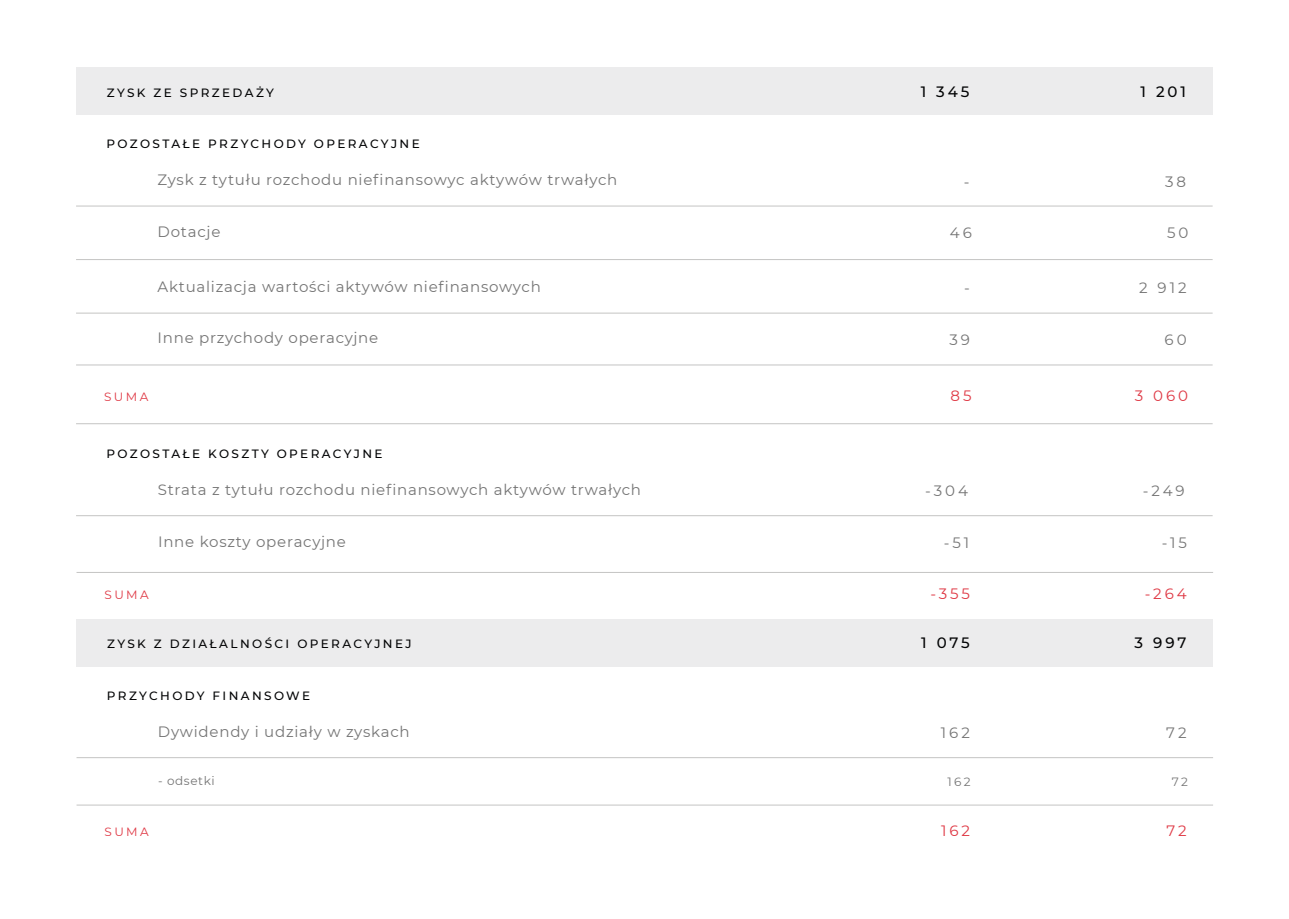
<style>
.page{position:relative;width:1289px;height:919px;background:#fff}
.page>*{position:absolute;margin:0;border:0;box-sizing:border-box;transform-origin:0 0}
.t1{font:15px "Montserrat";letter-spacing:.05em;color:#757575}
.t2{font:15px "Montserrat";letter-spacing:.2em;color:#df3844}
.t3{font:500 15px "Montserrat";letter-spacing:.195em;color:#020304}
.t4{font:500 12px "Montserrat";letter-spacing:.2em;color:#020304}
.t5{font:12px "Montserrat";letter-spacing:.05em;color:#757575}
.t6{font:12px "Montserrat";letter-spacing:.2em;color:#df3844}
</style>
<div class="page">
<hr style="left:76px;top:206px;width:1136px;height:1px;background:#c4c4c3">
<hr style="left:76px;top:259px;width:1136px;height:1px;background:#c4c4c3">
<hr style="left:76px;top:313px;width:1136px;height:1px;background:#c4c4c3">
<div style="left:76px;top:67px;width:1136px;height:48px;background:#ececed"></div>
<hr style="left:76px;top:364px;width:1136px;height:1px;background:#c4c4c3">
<hr style="left:76px;top:423px;width:1136px;height:1px;background:#c4c4c3">
<hr style="left:76px;top:572px;width:1136px;height:1px;background:#c4c4c3">
<hr style="left:76px;top:804px;width:1136px;height:1px;background:#c4c4c3">
<hr style="left:76px;top:757px;width:1136px;height:1px;background:#c4c4c3">
<div style="left:76px;top:619px;width:1136px;height:47px;background:#ececed"></div>
<hr style="left:76px;top:515px;width:1136px;height:1px;background:#c4c4c3">
<p class="t4" style="left:107px;top:84px;width:169px">ZYSK ZE SPRZEDAŻY</p>
<p class="t3" style="left:920px;top:81px;width:50px">1 345</p>
<p class="t3" style="left:1140px;top:81px;width:47px">1 201</p>
<p class="t4" style="left:106px;top:136px;width:315px">POZOSTAŁE PRZYCHODY OPERACYJNE</p>
<p class="t1" style="left:157px;top:169px;width:461px">Zysk z tytułu rozchodu niefinansowyc aktywów trwałych</p>
<p class="t1" style="left:963px;top:171px;width:7px">-</p>
<p class="t1" style="left:1165px;top:171px;width:23px">38</p>
<p class="t1" style="left:158px;top:221px;width:64px">Dotacje</p>
<p class="t1" style="left:949px;top:222px;width:24px">46</p>
<p class="t1" style="left:1166px;top:222px;width:23px">50</p>
<p class="t1" style="left:158px;top:276px;width:385px">Aktualizacja wartości aktywów niefinansowych</p>
<p class="t1" style="left:964px;top:277px;width:7px">-</p>
<p class="t1" style="left:1139px;top:277px;width:49px">2 912</p>
<p class="t1" style="left:158px;top:328px;width:222px">Inne przychody operacyjne</p>
<p class="t1" style="left:949px;top:329px;width:22px">39</p>
<p class="t1" style="left:1164px;top:329px;width:24px">60</p>
<p class="t6" style="left:104px;top:388px;width:46px">SUMA</p>
<p class="t2" style="left:950px;top:385px;width:23px">85</p>
<p class="t2" style="left:1134px;top:385px;width:55px">3 060</p>
<p class="t4" style="left:106px;top:445px;width:278px">POZOSTAŁE KOSZTY OPERACYJNE</p>
<p class="t1" style="left:158px;top:479px;width:484px">Strata z tytułu rozchodu niefinansowych aktywów trwałych</p>
<p class="t1" style="left:925px;top:480px;width:44px">-304</p>
<p class="t1" style="left:1142px;top:480px;width:43px">-249</p>
<p class="t1" style="left:158px;top:531px;width:189px">Inne koszty operacyjne</p>
<p class="t1" style="left:943px;top:532px;width:27px">-51</p>
<p class="t1" style="left:1161px;top:532px;width:27px">-15</p>
<p class="t6" style="left:105px;top:586px;width:46px">SUMA</p>
<p class="t2" style="left:930px;top:583px;width:41px">-355</p>
<p class="t2" style="left:1144px;top:583px;width:44px">-264</p>
<p class="t4" style="left:107px;top:635px;width:306px">ZYSK Z DZIAŁALNOŚCI OPERACYJNEJ</p>
<p class="t3" style="left:921px;top:632px;width:50px">1 075</p>
<p class="t3" style="left:1134px;top:632px;width:53px">3 997</p>
<p class="t4" style="left:107px;top:687px;width:205px">PRZYCHODY FINANSOWE</p>
<p class="t1" style="left:158px;top:721px;width:253px">Dywidendy i udziały w zyskach</p>
<p class="t1" style="left:940px;top:722px;width:31px">162</p>
<p class="t1" style="left:1166px;top:722px;width:22px">72</p>
<p class="t5" style="left:158px;top:772px;width:58px">- odsetki</p>
<p class="t5" style="left:947px;top:773px;width:25px">162</p>
<p class="t5" style="left:1171px;top:773px;width:18px">72</p>
<p class="t6" style="left:105px;top:823px;width:46px">SUMA</p>
<p class="t2" style="left:941px;top:820px;width:31px">162</p>
<p class="t2" style="left:1166px;top:820px;width:22px">72</p>
</div>
